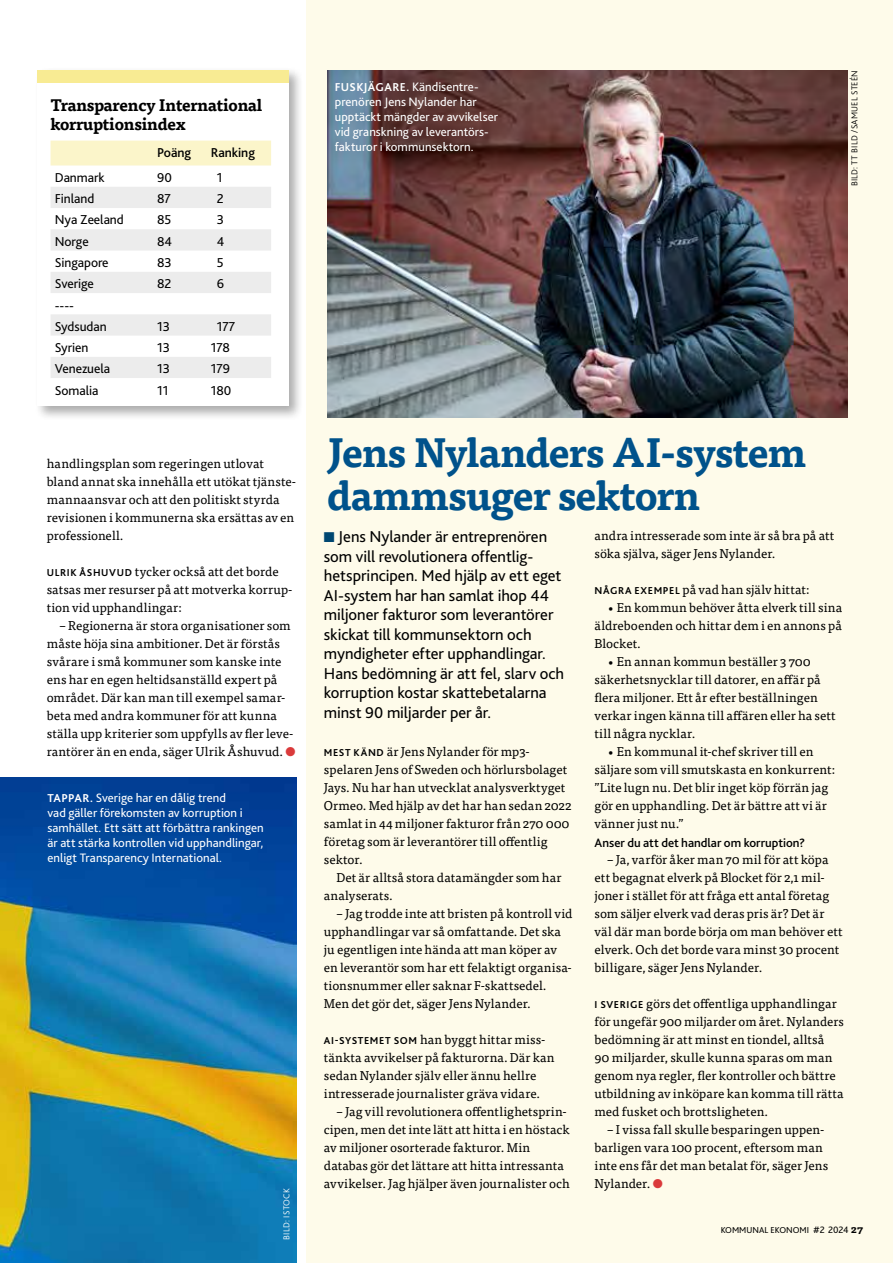
<style>
.page{position:relative;width:893px;height:1263px;background:#fff}
.page>*{position:absolute;margin:0;border:0;box-sizing:border-box;transform-origin:0 0}
.t1{font:700 40.5px/43.5px "Tisa OT";letter-spacing:-.025em;color:#00528b}
.t2{font:16.5px/19.5px "Bliss 2";letter-spacing:-.005em;color:#000}
.t3{font:700 16.5px/19.5px "Tisa OT";letter-spacing:-.015em;color:#000}
.t4{font:13.5px/21.3px "Bliss 2";letter-spacing:-.005em;color:#000}
.t5{font:500 13.5px "Bliss 2";letter-spacing:-.005em;color:#000}
.t6{font:12.75px/18px "Tisa OT";letter-spacing:.005em;color:#000}
.t7{font:12.75px/15px "Bliss 2";color:#fff}
.t8{font:500 12.75px "Bliss 2";color:#000}
.t9{font:300 9px "Bliss 2";letter-spacing:.03em;color:#000}
.t10{font:9px "Bliss 2";color:#000}
.t11{font:300 9px "Bliss 2";letter-spacing:.03em;color:#fff}
.s1{font-family:"Bliss 2";font-weight:700;font-size:10.5px}
.s2{color:#da3a3b}
.s3{font-weight:700;font-size:12px}
.s4{color:#004771}
.s5{font-size:9.75px}
.s6{font-family:"Tisa OT";font-weight:700;font-size:10.5px}
</style>
<div class="page">
<div style="left:307px;top:0;width:586px;height:1263px;background:#fefbea"></div>
<img style="left:0;top:777px;width:296px;height:486px">
<img style="left:327px;top:70px;width:521px;height:348px">
<div style="left:34px;top:67px;width:270px;height:354px;background:#000;opacity:.33"></div>
<svg style="left:37px;top:83px;width:251px;height:323px"></svg>
<div style="left:37px;top:70px;width:251px;height:13px;background:#f8eb93"></div>
<div style="left:51px;top:141px;width:220px;height:24px;background:#fbf5ca"></div>
<svg style="left:51px;top:187px;width:220px;height:212px"></svg>
<p class="t3" style="left:51px;top:96px;width:213px">Transparency International korruptionsindex</p>
<p class="t5" style="left:157px;top:144px;width:36px">Poäng</p>
<p class="t5" style="left:211px;top:144px;width:46px">Ranking</p>
<p class="t4" style="left:55px;top:166px;width:51px">Danmark</p>
<p class="t4" style="left:157px;top:166px;width:16px">90</p>
<p class="t4" style="left:217px;top:166px;width:7px">1</p>
<p class="t4" style="left:55px;top:188px;width:41px">Finland</p>
<p class="t4" style="left:157px;top:188px;width:15px">87</p>
<p class="t4" style="left:217px;top:188px;width:8px">2</p>
<p class="t4" style="left:55px;top:209px;width:71px">Nya Zeeland</p>
<p class="t4" style="left:157px;top:209px;width:16px">85</p>
<p class="t4" style="left:217px;top:209px;width:9px">3</p>
<p class="t4" style="left:55px;top:230px;width:35px">Norge</p>
<p class="t4" style="left:157px;top:230px;width:17px">84</p>
<p class="t4" style="left:217px;top:230px;width:9px">4</p>
<p class="t4" style="left:55px;top:251px;width:55px">Singapore</p>
<p class="t4" style="left:157px;top:251px;width:16px">83</p>
<p class="t4" style="left:217px;top:251px;width:8px">5</p>
<p class="t4" style="left:55px;top:273px;width:41px">Sverige</p>
<p class="t4" style="left:157px;top:273px;width:16px">82</p>
<p class="t4" style="left:217px;top:273px;width:9px">6</p>
<p class="t4" style="left:55px;top:294px;width:54px">----<br>Sydsudan</p>
<p class="t4" style="left:157px;top:315px;width:14px">13</p>
<p class="t4" style="left:217px;top:315px;width:20px">177</p>
<p class="t4" style="left:55px;top:337px;width:35px">Syrien</p>
<p class="t4" style="left:157px;top:337px;width:14px">13</p>
<p class="t4" style="left:211px;top:337px;width:21px">178</p>
<p class="t4" style="left:55px;top:358px;width:57px">Venezuela</p>
<p class="t4" style="left:157px;top:358px;width:14px">13</p>
<p class="t4" style="left:211px;top:358px;width:21px">179</p>
<p class="t4" style="left:55px;top:379px;width:45px">Somalia</p>
<p class="t4" style="left:157px;top:379px;width:13px">11</p>
<p class="t4" style="left:211px;top:379px;width:22px">180</p>
<p class="t6" style="left:47px;top:455px;width:251px">handlingsplan som regeringen utlovat bland annat ska innehålla ett utökat tjänste&shy;mannaansvar och att den politiskt styrda revisionen i kommunerna ska ersättas av en professionell.</p>
<p class="t6" style="left:47px;top:563px;width:247px"><span class="s1">ULRIK ÅSHUVUD</span> tycker också att det borde satsas mer resurser på att motverka korrup&shy;tion vid upphandlingar:</p>
<p class="t6" style="left:47px;top:617px;width:250px;text-indent:13px">– Regionerna är stora organisationer som måste höja sina ambitioner. Det är förstås svårare i små kommuner som kanske inte ens har en egen heltidsanställd expert på området. Där kan man till exempel samar&shy;beta med andra kommuner för att kunna ställa upp kriterier som uppfylls av fler leve&shy;rantörer än en enda, säger Ulrik Åshuvud. <span class="s2">●</span></p>
<p class="t7" style="left:47px;top:790px;width:218px"><span class="s3">TAPPAR.</span> Sverige har en dålig trend<br>vad gäller förekomsten av korruption i samhället. Ett sätt att förbättra rankingen är att stärka kontrollen vid upphandlingar, enligt Transparency International.</p>
<p class="t11" style="left:281px;top:1240px;width:53px;rotate:-90deg">BILD: ISTOCK</p>
<p class="t7" style="left:335px;top:79px;width:165px"><span class="s3">FUSKJÄGARE.</span> Kändisentre&shy;prenören Jens Nylander har upptäckt mängder av avvikelser vid granskning av leverantörs&shy;fakturor i kommunsektorn.</p>
<p class="t9" style="left:849px;top:186px;width:118px;rotate:-90deg">BILD: TT BILD /SAMUEL STEÉN</p>
<h1 class="t1" style="left:327px;top:432px;width:481px">Jens Nylanders AI-system dammsuger sektorn</h1>
<p class="t2" style="left:324px;top:526px;width:242px"><span class="s4">■</span> Jens Nylander är entreprenören som vill revolutionera offentlig&shy;hetsprincipen. Med hjälp av ett eget AI-system har han samlat ihop 44 miljoner fakturor som leverantörer skickat till kommunsektorn och myndigheter efter upphandlingar.<br>Hans bedömning är att fel, slarv och korruption kostar skattebetalarna minst 90 miljarder per år.</p>
<p class="t6" style="left:324px;top:743px;width:249px"><span class="s1">MEST KÄND</span> är Jens Nylander för mp3-- spelaren Jens of Sweden och hörlursbolaget Jays. Nu har han utvecklat analysverktyget Ormeo. Med hjälp av det har han sedan 2022 samlat in 44 miljoner fakturor från 270 000 företag som är leverantörer till offentlig sektor.</p>
<p class="t6" style="left:324px;top:869px;width:239px;text-indent:13px">Det är alltså stora datamängder som har analyserats.</p>
<p class="t6" style="left:324px;top:905px;width:250px;text-indent:13px">– Jag trodde inte att bristen på kontroll vid upphandlingar var så omfattande. Det ska ju egentligen inte hända att man köper av en leverantör som har ett felaktigt organisa&shy;tionsnummer eller saknar F-skattsedel.<br>Men det gör det, säger Jens Nylander.</p>
<p class="t6" style="left:324px;top:1031px;width:232px"><span class="s1">AI-SYSTEMET SOM</span> han byggt hittar miss&shy;tänkta avvikelser på fakturorna. Där kan sedan Nylander själv eller ännu hellre intresserade journalister gräva vidare.</p>
<p class="t6" style="left:324px;top:1103px;width:248px;text-indent:13px">– Jag vill revolutionera offentlighetsprin&shy;cipen, men det inte lätt att hitta i en höstack av miljoner osorterade fakturor. Min databas gör det lättare att hitta intressanta avvikelser. Jag hjälper även journalister och</p>
<p class="t6" style="left:594px;top:527px;width:241px">andra intresserade som inte är så bra på att söka själva, säger Jens Nylander.</p>
<p class="t6" style="left:594px;top:581px;width:217px"><span class="s1">NÅGRA EXEMPEL</span> på vad han själv hittat:</p>
<p class="t6" style="left:594px;top:599px;width:249px;text-align:justify;text-indent:13px">• En kommun behöver åtta elverk till sina äldreboenden och hittar dem i en annons på Blocket.</p>
<p class="t6" style="left:594px;top:653px;width:243px;text-indent:13px">• En annan kommun beställer 3 700 säkerhetsnycklar till datorer, en affär på flera miljoner. Ett år efter beställningen verkar ingen känna till affären eller ha sett till några nycklar.</p>
<p class="t6" style="left:594px;top:743px;width:242px;text-indent:13px">• En kommunal it-chef skriver till en säljare som vill smutskasta en konkurrent: ”Lite lugn nu. Det blir inget köp förrän jag gör en upphandling. Det är bättre att vi är vänner just nu.”</p>
<p class="t8" style="left:594px;top:835px;width:212px">Anser du att det handlar om korruption?</p>
<p class="t6" style="left:594px;top:851px;width:250px;text-indent:13px">– Ja, varför åker man 70 mil för att köpa ett begagnat elverk på Blocket för 2,1 mil&shy;joner i stället för att fråga ett antal företag som säljer elverk vad deras pris är? Det är väl där man borde börja om man behöver ett elverk. Och det borde vara minst 30 procent billigare, säger Jens Nylander.</p>
<p class="t6" style="left:594px;top:995px;width:251px"><span class="s1">I SVERIGE</span> görs det offentliga upphandlingar för ungefär 900 miljarder om året. Nylanders bedömning är att minst en tiondel, alltså<br>90 miljarder, skulle kunna sparas om man genom nya regler, fler kontroller och bättre utbildning av inköpare kan komma till rätta med fusket och brottsligheten.</p>
<p class="t6" style="left:594px;top:1121px;width:235px;text-indent:13px">– I vissa fall skulle besparingen uppen&shy;barligen vara 100 procent, eftersom man inte ens får det man betalat för, säger Jens Nylander. <span class="s2">●</span></p>
<p class="t10" style="left:721px;top:1224px;width:144px">KOMMUNAL EKONOMI <span class="s5">#2 2024</span> <span class="s6">27</span></p>
</div>
